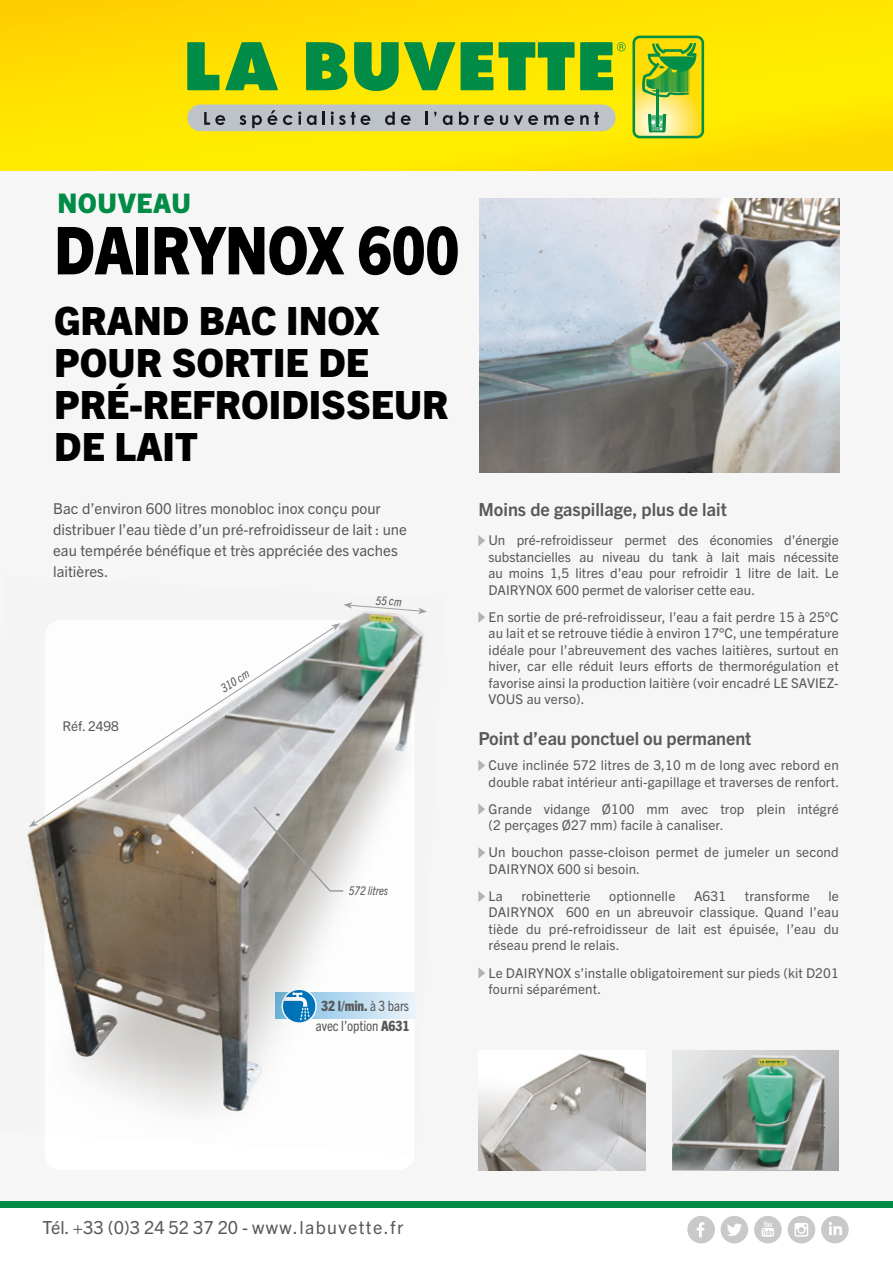
<style>
.page{position:relative;width:893px;height:1263px;background:#f6f6f6}
.page>*{position:absolute;margin:0;border:0;box-sizing:border-box;transform-origin:0 0}
.t1{font:800 66px "Trade Gothic Next LT Pro";letter-spacing:-.01em;color:#000;scale:.88 1}
.t2{font:800 39px/42px "Trade Gothic Next LT Pro";color:#000}
.t3{font:800 27px "Trade Gothic Next LT Pro";letter-spacing:.02em;color:#008c47}
.t4{font:700 18px "Trade Gothic Next LT Pro";color:#58585a}
.t5{font:18px "Trade Gothic Next LT Pro";letter-spacing:.075em;color:#58585a}
.t6{font:15px/21px "Trade Gothic Next LT Pro";color:#58585a}
.t7{font:condensed 14.25px "Trade Gothic Next LT Pro";letter-spacing:-.005em;color:#58585a}
.t8{font:800 condensed 14.25px "Trade Gothic Next LT Pro";color:#58585a}
.t9{font:13.5px/16.5px "Trade Gothic Next LT Pro";letter-spacing:.01em;color:#58585a}
.t10{font:italic condensed 12px "Trade Gothic Next LT Pro";letter-spacing:-.005em;color:#58585a}
.s1{font-weight:400}
.s2{font-weight:800}
</style>
<div class="page">
<div style="left:45px;top:620px;width:370px;height:550px;background:#fff;border-radius:17px"></div>
<svg style="left:0;top:0;width:893px;height:170px;background:#fee200"></svg>
<div style="left:0;top:1204px;width:893px;height:59px;background:#fff"></div>
<div style="left:0;top:1201px;width:893px;height:7px;background:#008c47"></div>
<img style="left:479px;top:1053px;width:166px;height:117px">
<svg style="left:672px;top:1050px;width:167px;height:120px;background:#bbbdbe"></svg>
<img style="left:672px;top:1055px;width:154px;height:115px">
<img style="left:479px;top:199px;width:361px;height:273px">
<div style="left:687px;top:1216px;width:28px;height:27px;background:#c9c9c9;border-radius:50%"></div>
<div style="left:721px;top:1216px;width:27px;height:27px;background:#c9c9c9;border-radius:50%"></div>
<div style="left:754px;top:1216px;width:28px;height:27px;background:#c9c9c9;border-radius:50%"></div>
<div style="left:788px;top:1216px;width:27px;height:27px;background:#c9c9c9;border-radius:50%"></div>
<div style="left:821px;top:1216px;width:28px;height:27px;background:#c9c9c9;border-radius:50%"></div>
<svg style="left:727px;top:1223px;width:15px;height:13px"></svg>
<svg style="left:697px;top:1222px;width:7px;height:15px"></svg>
<svg style="left:794px;top:1223px;width:14px;height:13px"></svg>
<svg style="left:829px;top:1222px;width:13px;height:13px"></svg>
<svg style="left:761px;top:1221px;width:13px;height:16px"></svg>
<img style="left:28px;top:614px;width:396px;height:497px">
<svg style="left:187px;top:42px;width:439px;height:49px;background:#6ab029"></svg>
<div style="left:187px;top:104px;width:429px;height:27px;background:#bec3c7;border-radius:13px"></div>
<div style="left:632px;top:36px;width:72px;height:102px;border:3px solid #048f47;border-radius:6px"></div>
<svg style="left:634px;top:37px;width:69px;height:100px;background:#acc744"></svg>
<svg style="left:204px;top:112px;width:21px;height:13px"></svg>
<svg style="left:240px;top:115px;width:6px;height:10px"></svg>
<svg style="left:252px;top:115px;width:10px;height:13px"></svg>
<svg style="left:268px;top:110px;width:9px;height:15px"></svg>
<svg style="left:283px;top:111px;width:18px;height:14px"></svg>
<svg style="left:307px;top:115px;width:9px;height:10px"></svg>
<svg style="left:323px;top:112px;width:2px;height:13px"></svg>
<svg style="left:331px;top:111px;width:39px;height:14px"></svg>
<svg style="left:385px;top:112px;width:10px;height:13px"></svg>
<svg style="left:401px;top:115px;width:10px;height:10px"></svg>
<svg style="left:425px;top:112px;width:3px;height:13px"></svg>
<svg style="left:443px;top:115px;width:9px;height:10px"></svg>
<svg style="left:459px;top:112px;width:35px;height:13px"></svg>
<svg style="left:500px;top:115px;width:8px;height:10px"></svg>
<svg style="left:514px;top:115px;width:24px;height:10px"></svg>
<svg style="left:544px;top:115px;width:14px;height:10px"></svg>
<svg style="left:564px;top:115px;width:10px;height:10px"></svg>
<svg style="left:580px;top:112px;width:19px;height:13px"></svg>
<svg style="left:478px;top:535px;width:7px;height:11px"></svg>
<svg style="left:478px;top:612px;width:7px;height:11px"></svg>
<svg style="left:478px;top:760px;width:7px;height:11px"></svg>
<svg style="left:478px;top:803px;width:7px;height:12px"></svg>
<svg style="left:478px;top:847px;width:7px;height:11px"></svg>
<svg style="left:478px;top:891px;width:7px;height:11px"></svg>
<svg style="left:478px;top:967px;width:7px;height:12px"></svg>
<svg style="left:252px;top:805px;width:93px;height:87px;background:#adaaa5"></svg>
<svg style="left:34px;top:626px;width:301px;height:198px"></svg>
<svg style="left:29px;top:819px;width:9px;height:8px"></svg>
<svg style="left:331px;top:623px;width:9px;height:8px"></svg>
<svg style="left:343px;top:602px;width:84px;height:12px"></svg>
<h3 class="t3" style="left:57px;top:184px;width:132px">NOUVEAU</h3>
<h1 class="t1" style="left:54px;top:204px;width:462px">DAIRYNOX 600</h1>
<h2 class="t2" style="left:54px;top:297px;width:54px">GRAND</h2>
<h2 class="t2" style="left:54px;top:297px;width:327px;text-indent:145px">BAC INOX<br>POUR SORTIE DE<br>PRÉ-REFROIDI</h2>
<h2 class="t2" style="left:321px;top:381px;width:117px">SSEUR</h2>
<h2 class="t2" style="left:54px;top:423px;width:145px">DE LAIT</h2>
<p class="t6" style="left:53px;top:497px;width:355px">Bac d’environ 600 litres monobloc inox conçu pour distribuer l’eau tiède d’un pré-refroidisseur de lait : une eau tempérée bénéfique et très appréciée des vaches laitières.</p>
<p class="t9" style="left:62px;top:717px;width:58px">Réf. 2498</p>
<p class="t10" style="left:217px;top:682px;width:33px;rotate:-33deg">310 cm</p>
<p class="t10" style="left:376px;top:592px;width:27px;rotate:3deg">55 cm</p>
<p class="t10" style="left:349px;top:883px;width:41px">572 litres</p>
<p class="t8" style="left:321px;top:996px;width:90px">32 l/min. <span class="s1">à 3 bars</span></p>
<p class="t7" style="left:316px;top:1016px;width:95px">avec l’option <span class="s2">A631</span></p>
<h3 class="t4" style="left:478px;top:497px;width:250px">Moins de gaspillage, plus de lait</h3>
<p class="t9" style="left:488px;top:531px;width:352px;text-align:justify">Un pré-refroidisseur permet des économies d’énergie substancielles au niveau du tank à lait mais nécessite au moins 1,5 litres d’eau pour refroidir 1 litre de lait. Le DAIRYNOX 600 permet de valoriser cette eau.</p>
<p class="t9" style="left:489px;top:608px;width:352px;text-align:justify">En sortie de pré-refroidisseur, l’eau a fait perdre 15 à 25°C au lait et se retrouve tiédie à environ 17°C, une température idéale pour l’abreuvement des vaches laitières, surtout en hiver, car elle réduit leurs efforts de thermorégulation et favorise ainsi la production laitière (voir encadré LE SAVIEZ-VOUS au verso).</p>
<h3 class="t4" style="left:478px;top:726px;width:275px">Point d’eau ponctuel ou permanent</h3>
<p class="t9" style="left:489px;top:756px;width:352px">Cuve inclinée 572 litres de 3,10 m de long avec rebord en double rabat intérieur anti-gapillage et traverses de renfort.</p>
<p class="t9" style="left:489px;top:800px;width:352px">Grande vidange Ø100 mm avec trop plein intégré (2 perçages Ø27 mm) facile à canaliser.</p>
<p class="t9" style="left:489px;top:843px;width:352px">Un bouchon passe-cloison permet de jumeler un second<br>DAIRYNOX 600 si besoin.</p>
<p class="t9" style="left:489px;top:887px;width:16px">La</p>
<p class="t9" style="left:521px;top:887px;width:71px">robinetterie</p>
<p class="t9" style="left:609px;top:887px;width:68px">optionnelle</p>
<p class="t9" style="left:694px;top:887px;width:34px">A631</p>
<p class="t9" style="left:745px;top:887px;width:66px">transforme</p>
<p class="t9" style="left:489px;top:887px;width:352px;text-align:justify;text-indent:340px">le DAIRYNOX 600 en un abreuvoir classique. Quand l’eau tiède du pré-refroidisseur de lait est épuisée, l’eau du réseau prend le relais.</p>
<p class="t9" style="left:489px;top:963px;width:352px">Le DAIRYNOX s’installe obligatoirement sur pieds (kit D201 fourni séparément.</p>
<h3 class="t5" style="left:43px;top:1215px;width:362px">Tél. +33 (0)3 24 52 37 20 - www.labuvette.fr</h3>
</div>
